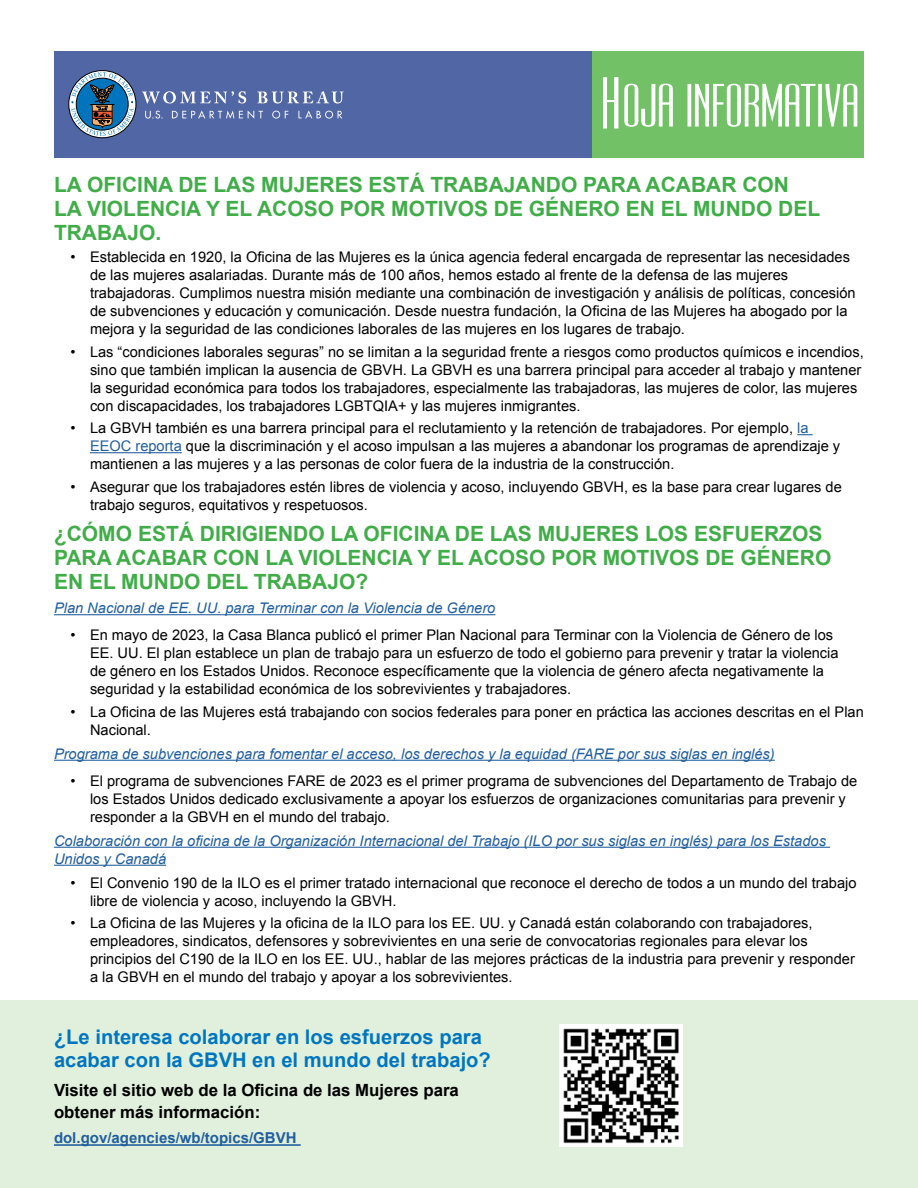
<style>
.page{position:relative;width:918px;height:1188px;background:#fff}
.page>*{position:absolute;margin:0;border:0;box-sizing:border-box;transform-origin:0 0}
.Subhead_1{font:700 21px/24px "Arial";color:#41ad49}
.Main_Title{font:700 20.1px "Arial";color:#0076c0}
.Body_text{font:700 16.8px "Arial";color:#000}
.Body_text-2{font:700 15px "Arial";color:#215e9e}
.t1{font:14.7px/18px "Arial";color:#000}
.Hyperlink{font:italic 14.7px/18px "Arial";color:#215e9e}
.s1{color:#215e9e}
</style>
<div class="page">
<div style="left:54px;top:51px;width:540px;height:107px;background:#5166a5"></div>
<svg style="left:142px;top:91px;width:202px;height:28px"></svg>
<div style="left:68px;top:70px;width:68px;height:68px;border:1px solid #000;border-radius:50%"></div>
<svg style="left:71px;top:72px;width:63px;height:64px"></svg>
<div style="left:592px;top:51px;width:272px;height:107px;background:#73c167"></div>
<div style="left:0;top:1001px;width:918px;height:187px;background:#e0f0dc"></div>
<svg style="left:797px;top:434px;width:16px;height:1px"></svg>
<hr style="left:90px;top:452px;width:92px;height:1px;background:#215e9e">
<hr style="left:54px;top:614px;width:441px;height:1px;background:#215e9e">
<hr style="left:54px;top:760px;width:721px;height:1px;background:#215e9e">
<hr style="left:54px;top:847px;width:776px;height:1px;background:#215e9e">
<hr style="left:54px;top:865px;width:112px;height:1px;background:#215e9e">
<hr style="left:54px;top:1144px;width:247px;height:2px;background:#215e9e">
<img style="left:560px;top:1024px;width:122px;height:123px">
<svg style="left:688px;top:84px;width:169px;height:43px"></svg>
<svg style="left:603px;top:77px;width:70px;height:52px"></svg>
<p class="Subhead_1" style="left:54px;top:173px;width:768px">LA OFICINA DE LAS MUJERES ESTÁ TRABAJANDO PARA ACABAR CON<br>LA VIOLENCIA Y EL ACOSO POR MOTIVOS DE GÉNERO EN EL MUNDO DEL</p>
<p class="Subhead_1" style="left:54px;top:221px;width:109px">TRABAJO.</p>
<p class="t1" style="left:90px;top:248px;width:767px;text-indent:-20px">• Establecida en 1920, la Oficina de las Mujeres es la única agencia federal encargada de representar las necesidades de las mujeres asalariadas. Durante más de 100 años, hemos estado al frente de la defensa de las mujeres trabajadoras. Cumplimos nuestra misión mediante una combinación de investigación y análisis de políticas, concesión de subvenciones y educación y comunicación. Desde nuestra fundación, la Oficina de las Mujeres ha abogado por la mejora y la seguridad de las condiciones laborales de las mujeres en los lugares de trabajo.</p>
<p class="t1" style="left:90px;top:343px;width:775px;text-indent:-20px">• Las “condiciones laborales seguras” no se limitan a la seguridad frente a riesgos como productos químicos e incendios, sino que también implican la ausencia de GBVH. La GBVH es una barrera principal para acceder al trabajo y mantener la seguridad económica para todos los trabajadores, especialmente las trabajadoras, las mujeres de color, las mujeres con discapacidades, los trabajadores LGBTQIA+ y las mujeres inmigrantes.</p>
<p class="t1" style="left:90px;top:419px;width:752px;text-indent:-20px">• La GBVH también es una barrera principal para el reclutamiento y la retención de trabajadores. Por ejemplo, <span class="s1">la<br>EEOC reporta</span> que la discriminación y el acoso impulsan a las mujeres a abandonar los programas de aprendizaje y mantienen a las mujeres y a las personas de color fuera de la industria de la construcción.</p>
<p class="t1" style="left:90px;top:478px;width:753px;text-indent:-20px">• Asegurar que los trabajadores estén libres de violencia y acoso, incluyendo GBVH, es la base para crear lugares de trabajo seguros, equitativos y respetuosos.</p>
<p class="Subhead_1" style="left:54px;top:523px;width:779px">¿CÓMO ESTÁ DIRIGIENDO LA OFICINA DE LAS MUJERES LOS ESFUERZOS<br>PARA ACABAR CON LA VIOLENCIA Y EL ACOSO POR MOTIVOS DE GÉNERO<br>EN EL MUNDO DEL TRABAJO?</p>
<p class="Hyperlink" style="left:54px;top:599px;width:443px">Plan Nacional de EE. UU. para Terminar con la Violencia de Género</p>
<p class="t1" style="left:90px;top:626px;width:750px;text-indent:-20px">• En mayo de 2023, la Casa Blanca publicó el primer Plan Nacional para Terminar con la Violencia de Género de los EE. UU. El plan establece un plan de trabajo para un esfuerzo de todo el gobierno para prevenir y tratar la violencia de género en los Estados Unidos. Reconoce específicamente que la violencia de género afecta negativamente la seguridad y la estabilidad económica de los sobrevivientes y trabajadores.</p>
<p class="t1" style="left:90px;top:703px;width:775px;text-indent:-20px">• La Oficina de las Mujeres está trabajando con socios federales para poner en práctica las acciones descritas en el Plan<br>Nacional.</p>
<p class="Hyperlink" style="left:54px;top:745px;width:722px">Programa de subvenciones para fomentar el acceso, los derechos y la equidad (FARE por sus siglas en inglés)</p>
<p class="t1" style="left:90px;top:772px;width:769px;text-indent:-20px">• El programa de subvenciones FARE de 2023 es el primer programa de subvenciones del Departamento de Trabajo de los Estados Unidos dedicado exclusivamente a apoyar los esfuerzos de organizaciones comunitarias para prevenir y responder a la GBVH en el mundo del trabajo.</p>
<p class="Hyperlink" style="left:54px;top:832px;width:773px">Colaboración con la oficina de la Organización Internacional del Trabajo (ILO por sus siglas en inglés) para los Estados<br>Unidos y Canadá</p>
<p class="t1" style="left:90px;top:874px;width:768px;text-indent:-20px">• El Convenio 190 de la ILO es el primer tratado internacional que reconoce el derecho de todos a un mundo del trabajo libre de violencia y acoso, incluyendo la GBVH.</p>
<p class="t1" style="left:90px;top:914px;width:766px;text-indent:-20px">• La Oficina de las Mujeres y la oficina de la ILO para los EE. UU. y Canadá están colaborando con trabajadores, empleadores, sindicatos, defensores y sobrevivientes en una serie de convocatorias regionales para elevar los principios del C190 de la ILO en los EE. UU., hablar de las mejores prácticas de la industria para prevenir y responder a la GBVH en el mundo del trabajo y apoyar a los sobrevivientes.</p>
<p class="Main_Title" style="left:54px;top:1023px;width:429px">¿Le interesa colaborar en los esfuerzos para</p>
<p class="Main_Title" style="left:54px;top:1047px;width:438px">acabar con la GBVH en el mundo del trabajo?</p>
<p class="Body_text" style="left:54px;top:1079px;width:406px">Visite el sitio web de la Oficina de las Mujeres para</p>
<p class="Body_text" style="left:54px;top:1101px;width:208px">obtener más información:</p>
<p class="Body_text-2" style="left:54px;top:1128px;width:244px">dol.gov/agencies/wb/topics/GBVH</p>
</div>
